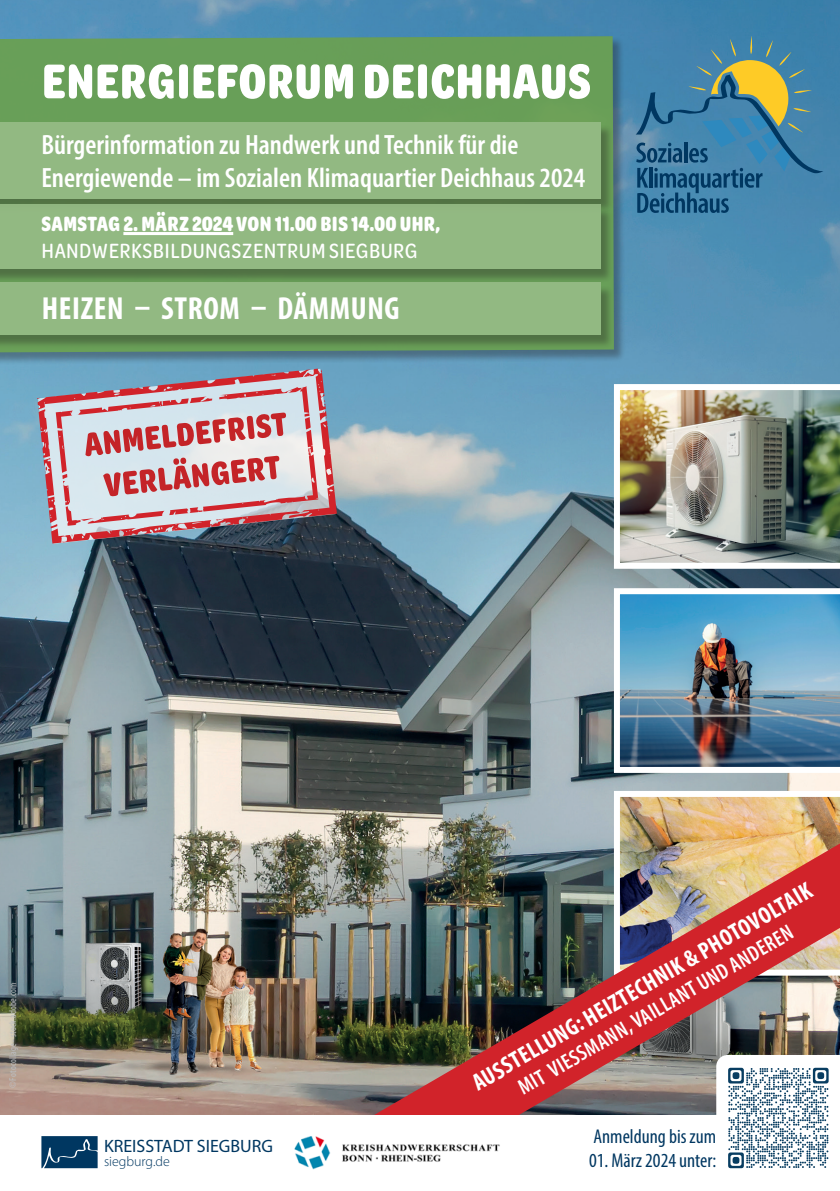
<style>
.page{position:relative;width:840px;height:1191px;background:#fff}
.page>*{position:absolute;margin:0;border:0;box-sizing:border-box;transform-origin:0 0}
.t1{font:700 52px "Omnes Narrow";letter-spacing:.015em;color:#fff}
.t2{font:700 condensed 32px "Myriad Pro";letter-spacing:.02em;color:#fff}
.t3{font:600 condensed 28px/33.6px "Myriad Pro";color:#fff}
.t4{font:700 condensed 24px "Myriad Pro";color:#fff}
.t5{font:700 22px/26.4px "Omnes Narrow";letter-spacing:.015em;color:#fff}
.t6{font:600 condensed 22px "Myriad Pro";color:#fff}
.t7{font:condensed 20px "Myriad Pro";color:#003761}
.t8{font:18px "Myriad Pro";color:#003761}
.t9{font:300 14px "Myriad Pro";color:#003761}
.Bildunterschrift{font:condensed 10px "Myriad Pro";letter-spacing:.02em;color:#bcbdc0}
.s1{font-weight:500}
</style>
<div class="page">
<img style="left:0;top:0;width:839px;height:1115px">
<img style="left:613px;top:384px;width:226px;height:185px">
<img style="left:613px;top:588px;width:226px;height:185px">
<img style="left:613px;top:791px;width:226px;height:52px">
<div style="left:0;top:36px;width:625px;height:329px;background:#231f20;opacity:.4"></div>
<div style="left:0;top:36px;width:613px;height:316px;background:#689f58"></div>
<div style="left:0;top:124px;width:613px;height:89px;background:#231f20;opacity:.4"></div>
<div style="left:0;top:122px;width:599px;height:76px;background:#97bc87"></div>
<div style="left:0;top:207px;width:613px;height:76px;background:#231f20;opacity:.4"></div>
<div style="left:0;top:205px;width:599px;height:64px;background:#97bc87"></div>
<div style="left:0;top:285px;width:613px;height:64px;background:#231f20;opacity:.4"></div>
<div style="left:0;top:282px;width:599px;height:52px;background:#97bc87"></div>
<img style="left:243px;top:843px;width:596px;height:272px">
<svg style="left:41px;top:1136px;width:57px;height:32px"></svg>
<img style="left:294px;top:1136px;width:206px;height:34px">
<svg style="left:37px;top:369px;width:299px;height:174px"></svg>
<svg style="left:85px;top:412px;width:201px;height:84px"></svg>
<hr style="left:123px;top:232px;width:110px;height:3px;background:#fff">
<svg style="left:635px;top:36px;width:188px;height:177px"></svg>
<svg style="left:715px;top:1055px;width:124px;height:114px"></svg>
<p class="t1" style="left:42px;top:46px;width:550px">ENERGIEFORUM DEICHHAUS</p>
<p class="t3" style="left:41px;top:127px;width:545px">Bürgerinformation zu Handwerk und Technik für die<br>Energiewende – im Sozialen Klimaquartier Deichhaus 2024</p>
<p class="t5" style="left:42px;top:210px;width:400px">SAMSTAG 2. MÄRZ 2024 VON 11.00 BIS 14.00 UHR,<br><span class="s1">HANDWERKSBILDUNGSZENTRUM SIEGBURG</span></p>
<p class="t2" style="left:42px;top:288px;width:359px">HEIZEN – STROM – DÄMMUNG</p>
<p class="Bildunterschrift" style="left:7px;top:1087px;width:106px;rotate:-90deg">©Fotocollage - stock.adobe.com</p>
<p class="t8" style="left:104px;top:1134px;width:170px">KREISSTADT SIEGBURG</p>
<p class="t9" style="left:104px;top:1153px;width:67px">siegburg.de</p>
<p class="t4" style="left:466px;top:1070px;width:390px;rotate:-30deg">AUSSTELLUNG: HEIZTECHNIK &amp; PHOTOVOLTAIK</p>
<p class="t6" style="left:512px;top:1076px;width:316px;rotate:-30deg">MIT VIESSMANN, VAILLANT UND ANDEREN</p>
<p class="t7" style="left:593px;top:1124px;width:124px">Anmeldung bis zum</p>
<p class="t7" style="left:588px;top:1147px;width:129px">01. März 2024 unter:</p>
</div>
